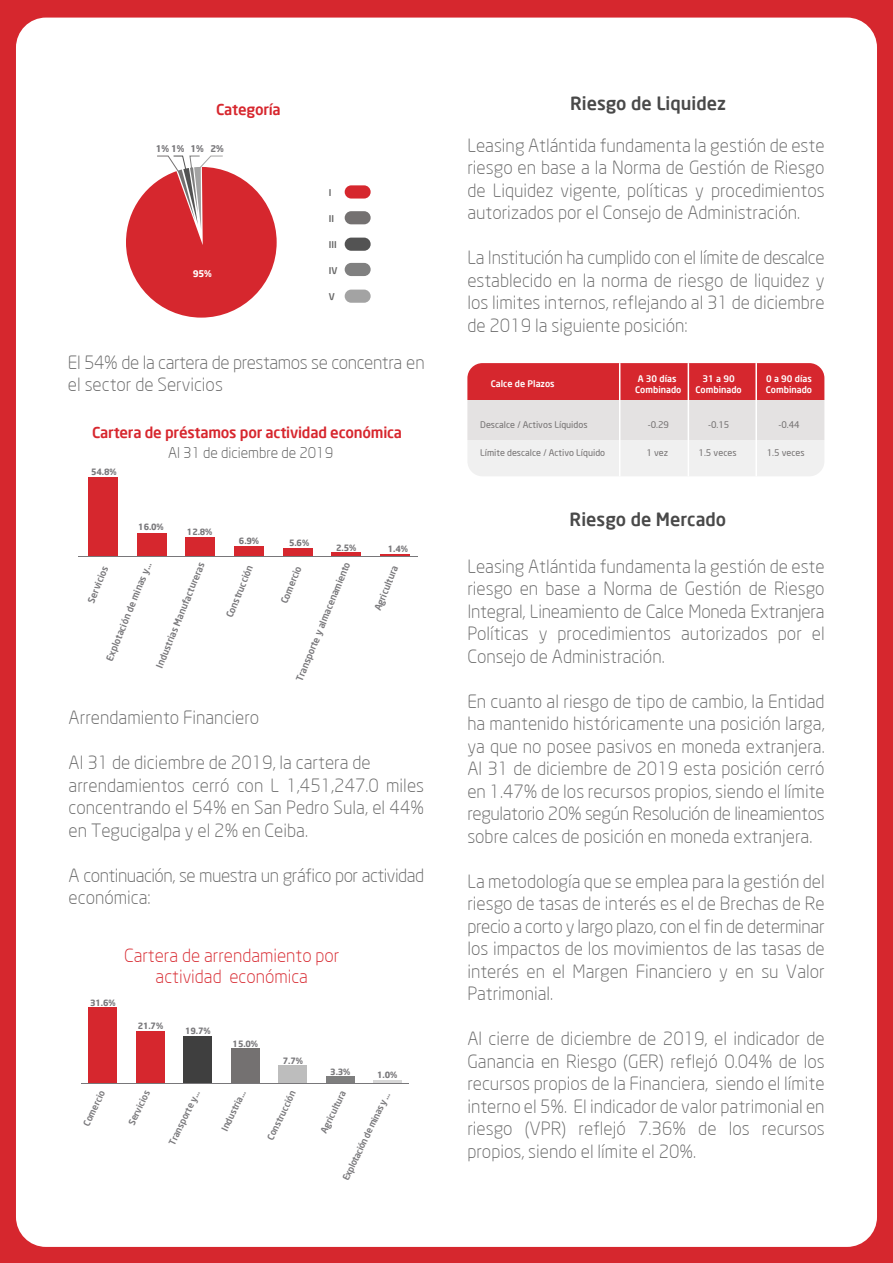
<style>
.page{position:relative;width:893px;height:1263px;background:#d6272e}
.page>*{position:absolute;margin:0;border:0;box-sizing:border-box;transform-origin:0 0}
.t1{font:300 18px/22.5px "Neo Sans";color:#676767;text-align:justify}
.t2{font:300 18px/22.5px "Neo Sans";letter-spacing:-.025em;color:#676767}
.t3{font:300 18px/22.5px "Neo Sans";letter-spacing:-.03em;color:#676767}
.t4{font:500 18px "Neo Sans";color:#494949}
.t5{font:300 17.85px/20.7px "Neo Sans";color:#d7272e;text-align:center}
.t6{font:500 15px "Neo Sans";letter-spacing:-.015em;color:#d7272e}
.t7{font:300 14.55px "Neo Sans";color:#535353}
.t8{font:500 9.3px "Neo Sans";color:#78777a}
.t9{font:500 9.15px "Neo Sans";color:#676767}
.t10{font:700 9.15px "Neo Sans";color:#78777a}
.t11{font:700 9.15px "Neo Sans";color:#fff}
.t12{font:9px "Neo Sans";color:#747171}
.t13{font:500 9px "Neo Sans";color:#78777a}
.t14{font:500 9px/10.8px "Neo Sans";color:#fff}
.t15{font:700 8.55px "Neo Sans";letter-spacing:-.02em;color:#78777a}
</style>
<div class="page">
<div style="left:16px;top:18px;width:861px;height:1229px;background:#fff;border-radius:30px"></div>
<div style="left:467px;top:363px;width:357px;height:37px;background:#d6272e"></div>
<div style="left:467px;top:400px;width:357px;height:40px;background:#e4e2e2"></div>
<div style="left:467px;top:440px;width:357px;height:36px;background:#f0f0f0"></div>
<hr style="left:619px;top:363px;width:1px;height:113px;background:#fff">
<hr style="left:688px;top:363px;width:1px;height:113px;background:#fff">
<hr style="left:755px;top:363px;width:2px;height:113px;background:#fff">
<svg style="left:126px;top:155px;width:151px;height:163px"></svg>
<div style="left:345px;top:185px;width:26px;height:14px;background:#d6272e;border-radius:7px"></div>
<div style="left:345px;top:211px;width:26px;height:13px;background:#747171;border-radius:7px"></div>
<div style="left:345px;top:238px;width:26px;height:13px;background:#535353;border-radius:7px"></div>
<div style="left:345px;top:263px;width:26px;height:13px;background:#808080;border-radius:7px"></div>
<div style="left:345px;top:290px;width:26px;height:13px;background:#a3a3a3;border-radius:7px"></div>
<hr style="left:380px;top:554px;width:30px;height:2px;background:#d6272e">
<hr style="left:332px;top:552px;width:29px;height:4px;background:#d6272e">
<div style="left:283px;top:548px;width:29px;height:8px;background:#d6272e"></div>
<div style="left:234px;top:546px;width:30px;height:10px;background:#d6272e"></div>
<div style="left:186px;top:537px;width:29px;height:19px;background:#d6272e"></div>
<div style="left:137px;top:533px;width:29px;height:23px;background:#d6272e"></div>
<div style="left:89px;top:477px;width:29px;height:79px;background:#d6272e"></div>
<hr style="left:79px;top:556px;width:339px;height:1px;background:#78777a">
<div style="left:89px;top:1007px;width:28px;height:76px;background:#d6272e"></div>
<div style="left:136px;top:1031px;width:28px;height:52px;background:#d6272e"></div>
<div style="left:184px;top:1036px;width:28px;height:47px;background:#3f3f3f"></div>
<div style="left:231px;top:1048px;width:28px;height:35px;background:#747171"></div>
<div style="left:279px;top:1065px;width:28px;height:18px;background:#bdbdbd"></div>
<div style="left:326px;top:1076px;width:28px;height:7px;background:#7e7e7e"></div>
<hr style="left:374px;top:1080px;width:28px;height:3px;background:#d7d7d7">
<hr style="left:81px;top:1083px;width:328px;height:1px;background:#78777a">
<p class="t6" style="left:216px;top:100px;width:66px">Categoría</p>
<p class="t10" style="left:211px;top:143px;width:15px">2%</p>
<p class="t10" style="left:156px;top:143px;width:50px">1% 1% 1%</p>
<p class="t11" style="left:193px;top:268px;width:21px">95%</p>
<p class="t9" style="left:329px;top:186px;width:4px">I</p>
<p class="t9" style="left:329px;top:213px;width:7px">II</p>
<p class="t9" style="left:329px;top:239px;width:9px">III</p>
<p class="t9" style="left:329px;top:265px;width:10px">IV</p>
<p class="t9" style="left:329px;top:291px;width:8px">V</p>
<p class="t2" style="left:68px;top:351px;width:358px">El 54% de la cartera de prestamos se concentra en el sector de Servicios</p>
<p class="t6" style="left:92px;top:423px;width:312px">Cartera de préstamos por actividad económica</p>
<p class="t7" style="left:168px;top:444px;width:167px">Al 31 de diciembre de 2019</p>
<p class="t15" style="left:91px;top:466px;width:27px">54.8%</p>
<p class="t15" style="left:138px;top:521px;width:27px">16.0%</p>
<p class="t15" style="left:187px;top:526px;width:27px">12.8%</p>
<p class="t15" style="left:239px;top:535px;width:22px">6.9%</p>
<p class="t15" style="left:289px;top:537px;width:22px">5.6%</p>
<p class="t15" style="left:336px;top:542px;width:22px">2.5%</p>
<p class="t15" style="left:388px;top:544px;width:22px">1.4%</p>
<p class="t8" style="left:294px;top:679px;width:130px;rotate:-68deg">Transporte y almacenamiento</p>
<p class="t8" style="left:372px;top:608px;width:49px;rotate:-68deg">Agricultura</p>
<p class="t8" style="left:104px;top:658px;width:107px;rotate:-68deg">Explotación de minas y…</p>
<p class="t8" style="left:154px;top:665px;width:115px;rotate:-68deg">Industrias Manufactureras</p>
<p class="t8" style="left:224px;top:615px;width:57px;rotate:-68deg">Construcción</p>
<p class="t8" style="left:278px;top:601px;width:41px;rotate:-68deg">Comercio</p>
<p class="t8" style="left:85px;top:600px;width:40px;rotate:-68deg">Servicios</p>
<p class="t1" style="left:69px;top:706px;width:192px">Arrendamiento Financiero</p>
<p class="t1" style="left:69px;top:751px;width:357px;text-align:left">Al 31 de diciembre de 2019, la cartera de arrendamientos cerró con L 1,451,247.0 miles concentrando el 54% en San Pedro Sula, el 44% en Tegucigalpa y el 2% en Ceiba.</p>
<p class="t3" style="left:69px;top:864px;width:357px">A continuación, se muestra un gráfico por actividad económica:</p>
<p class="t15" style="left:90px;top:997px;width:27px">31.6%</p>
<p class="t5" style="left:124px;top:945px;width:217px">Cartera de arrendamiento por actividad económica</p>
<p class="t15" style="left:138px;top:1021px;width:27px">21.7%</p>
<p class="t15" style="left:185px;top:1025px;width:27px">19.7%</p>
<p class="t15" style="left:233px;top:1038px;width:27px">15.0%</p>
<p class="t15" style="left:283px;top:1055px;width:22px">7.7%</p>
<p class="t15" style="left:330px;top:1066px;width:22px">3.3%</p>
<p class="t15" style="left:377px;top:1069px;width:22px">1.0%</p>
<p class="t13" style="left:81px;top:1123px;width:40px;rotate:-64deg">Comercio</p>
<p class="t13" style="left:126px;top:1122px;width:39px;rotate:-64deg">Servicios</p>
<p class="t13" style="left:340px;top:1177px;width:99px;rotate:-64deg">Explotación de minas y …</p>
<p class="t13" style="left:166px;top:1142px;width:61px;rotate:-64deg">Transporte y…</p>
<p class="t13" style="left:219px;top:1128px;width:45px;rotate:-64deg">Industria…</p>
<p class="t13" style="left:265px;top:1137px;width:55px;rotate:-64deg">Construcción</p>
<p class="t13" style="left:318px;top:1130px;width:48px;rotate:-64deg">Agricultura</p>
<p class="t4" style="left:570px;top:92px;width:157px">Riesgo de Liquidez</p>
<p class="t1" style="left:467px;top:134px;width:359px">Leasing Atlántida fundamenta la gestión de este riesgo en base a la Norma de Gestión de Riesgo de Liquidez vigente, políticas y procedimientos autorizados por el Consejo de Administración.</p>
<p class="t1" style="left:467px;top:246px;width:359px">La Institución ha cumplido con el límite de descalce establecido en la norma de riesgo de liquidez y los limites internos, reflejando al 31 de diciembre de 2019 la siguiente posición:</p>
<p class="t14" style="left:491px;top:378px;width:65px">Calce de Plazos</p>
<p class="t12" style="left:480px;top:419px;width:109px">Descalce / Activos Líquidos</p>
<p class="t12" style="left:480px;top:448px;width:126px">Límite descalce / Activo Líquido</p>
<p class="t14" style="left:635px;top:373px;width:48px">A 30 días<br>Combinado</p>
<p class="t12" style="left:648px;top:419px;width:23px">-0.29</p>
<p class="t12" style="left:646px;top:448px;width:23px">1 vez</p>
<p class="t14" style="left:695px;top:373px;width:48px;text-align:center">31 a 90<br>Combinado</p>
<p class="t14" style="left:766px;top:373px;width:48px">0 a 90 días<br>Combinado</p>
<p class="t12" style="left:708px;top:419px;width:23px">-0.15</p>
<p class="t12" style="left:698px;top:448px;width:40px">1.5 veces</p>
<p class="t12" style="left:778px;top:419px;width:23px">-0.44</p>
<p class="t12" style="left:767px;top:448px;width:40px">1.5 veces</p>
<p class="t4" style="left:570px;top:508px;width:158px">Riesgo de Mercado</p>
<p class="t1" style="left:467px;top:555px;width:359px">Leasing Atlántida fundamenta la gestión de este riesgo en base a Norma de Gestión de Riesgo Integral, Lineamiento de Calce Moneda Extranjera Políticas y procedimientos autorizados por el Consejo de Administración.</p>
<p class="t1" style="left:467px;top:690px;width:359px">En cuanto al riesgo de tipo de cambio, la Entidad ha mantenido históricamente una posición larga, ya que no posee pasivos en moneda extranjera.<br>Al 31 de diciembre de 2019 esta posición cerró en 1.47% de los recursos propios, siendo el límite regulatorio 20% según Resolución de lineamientos sobre calces de posición en moneda extranjera.</p>
<p class="t1" style="left:467px;top:870px;width:359px">La metodología que se emplea para la gestión del riesgo de tasas de interés es el de Brechas de Re precio a corto y largo plazo, con el fin de determinar los impactos de los movimientos de las tasas de interés en el Margen Financiero y en su Valor Patrimonial.</p>
<p class="t1" style="left:467px;top:1027px;width:359px">Al cierre de diciembre de 2019, el indicador de Ganancia en Riesgo (GER) reflejó 0.04% de los recursos propios de la Financiera, siendo el límite interno el 5%. El indicador de valor patrimonial en riesgo (VPR) reflejó 7.36% de los recursos propios, siendo el límite el 20%.</p>
</div>
